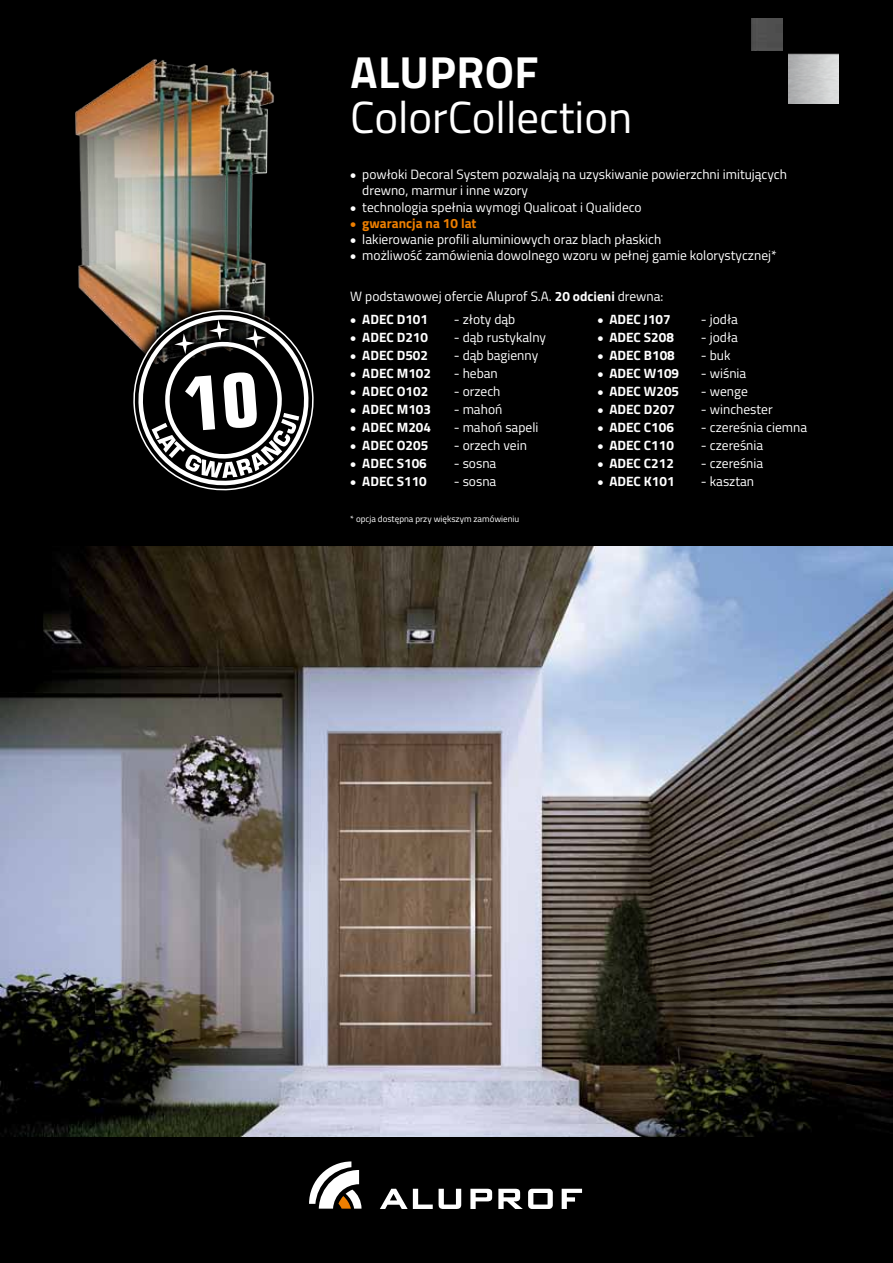
<style>
.page{position:relative;width:893px;height:1263px;background:#000}
.page>*{position:absolute;margin:0;border:0;box-sizing:border-box;transform-origin:0 0}
.t1{font:45px "Titillium";color:#fff}
.t2{font:600 45px "Titillium";letter-spacing:.01em;color:#fff}
.t3{font:13.5px/16.2px "Titillium";color:#fff}
.t4{font:600 13.5px "Titillium";color:#fff}
.t5{font:600 13.5px "Titillium";color:#ee7f00}
.t6{font:9px "Titillium";color:#fff}
.s1{font-family:"Entypo"}
.s2{font-family:"Entypo";font-weight:400}
.s3{font-weight:600}
</style>
<div class="page">
<img style="left:75px;top:59px;width:199px;height:270px">
<img style="left:0;top:547px;width:893px;height:589px">
<img style="left:751px;top:19px;width:32px;height:31px">
<img style="left:789px;top:54px;width:50px;height:50px">
<svg style="left:309px;top:1161px;width:52px;height:47px"></svg>
<svg style="left:439px;top:1189px;width:22px;height:20px"></svg>
<svg style="left:380px;top:1189px;width:53px;height:20px"></svg>
<svg style="left:470px;top:1189px;width:22px;height:20px"></svg>
<svg style="left:498px;top:1189px;width:55px;height:20px"></svg>
<svg style="left:562px;top:1189px;width:20px;height:20px"></svg>
<svg style="left:120px;top:297px;width:154px;height:42px;background:#7b624b"></svg>
<svg style="left:130px;top:307px;width:184px;height:184px"></svg>
<h1 class="t2" style="left:351px;top:38px;width:189px">Aluprof</h1>
<h1 class="t1" style="left:350px;top:84px;width:284px">ColorCollection</h1>
<p class="t3" style="left:362px;top:166px;width:426px;text-indent:-12px"><span class="s1">●</span> powłoki Decoral System pozwalają na uzyskiwanie powierzchni imitujących drewno, marmur i inne wzory</p>
<p class="t3" style="left:350px;top:198px;width:293px"><span class="s1">●</span> technologia spełnia wymogi Qualicoat i Qualideco</p>
<p class="t5" style="left:350px;top:213px;width:128px"><span class="s2">●</span> gwarancja na 10 lat</p>
<p class="t3" style="left:350px;top:231px;width:312px"><span class="s1">●</span> lakierowanie profili aluminiowych oraz blach płaskich</p>
<p class="t3" style="left:350px;top:247px;width:428px"><span class="s1">●</span> możliwość zamówienia dowolnego wzoru w pełnej gamie kolorystycznej*</p>
<p class="t3" style="left:350px;top:288px;width:315px">W podstawowej ofercie Aluprof S.A. <span class="s3">20 odcieni</span> drewna:</p>
<p class="t4" style="left:350px;top:309px;width:79px"><span class="s2">●</span> ADEC D101</p>
<p class="t3" style="left:454px;top:311px;width:63px">- złoty dąb</p>
<p class="t4" style="left:350px;top:327px;width:79px"><span class="s2">●</span> ADEC D210</p>
<p class="t3" style="left:454px;top:329px;width:94px">- dąb rustykalny</p>
<p class="t4" style="left:350px;top:345px;width:79px"><span class="s2">●</span> ADEC D502</p>
<p class="t3" style="left:454px;top:347px;width:86px">- dąb bagienny</p>
<p class="t4" style="left:350px;top:363px;width:82px"><span class="s2">●</span> ADEC M102</p>
<p class="t3" style="left:454px;top:365px;width:46px">- heban</p>
<p class="t4" style="left:350px;top:381px;width:79px"><span class="s2">●</span> ADEC O102</p>
<p class="t3" style="left:454px;top:383px;width:48px">- orzech</p>
<p class="t4" style="left:350px;top:399px;width:82px"><span class="s2">●</span> ADEC M103</p>
<p class="t3" style="left:454px;top:401px;width:50px">- mahoń</p>
<p class="t4" style="left:350px;top:417px;width:82px"><span class="s2">●</span> ADEC M204</p>
<p class="t3" style="left:454px;top:419px;width:86px">- mahoń sapeli</p>
<p class="t4" style="left:350px;top:435px;width:79px"><span class="s2">●</span> ADEC O205</p>
<p class="t3" style="left:454px;top:437px;width:75px">- orzech vein</p>
<p class="t4" style="left:350px;top:453px;width:78px"><span class="s2">●</span> ADEC S106</p>
<p class="t3" style="left:454px;top:455px;width:44px">- sosna</p>
<p class="t4" style="left:350px;top:471px;width:78px"><span class="s2">●</span> ADEC S110</p>
<p class="t3" style="left:454px;top:473px;width:44px">- sosna</p>
<p class="t4" style="left:597px;top:309px;width:75px"><span class="s2">●</span> ADEC J107</p>
<p class="t3" style="left:701px;top:311px;width:39px">- jodła</p>
<p class="t4" style="left:597px;top:327px;width:78px"><span class="s2">●</span> ADEC S208</p>
<p class="t3" style="left:701px;top:329px;width:39px">- jodła</p>
<p class="t4" style="left:597px;top:345px;width:79px"><span class="s2">●</span> ADEC B108</p>
<p class="t3" style="left:701px;top:347px;width:31px">- buk</p>
<p class="t4" style="left:597px;top:363px;width:83px"><span class="s2">●</span> ADEC W109</p>
<p class="t3" style="left:701px;top:365px;width:47px">- wiśnia</p>
<p class="t4" style="left:597px;top:381px;width:83px"><span class="s2">●</span> ADEC W205</p>
<p class="t3" style="left:701px;top:383px;width:48px">- wenge</p>
<p class="t4" style="left:597px;top:399px;width:79px"><span class="s2">●</span> ADEC D207</p>
<p class="t3" style="left:701px;top:401px;width:73px">- winchester</p>
<p class="t4" style="left:597px;top:417px;width:78px"><span class="s2">●</span> ADEC C106</p>
<p class="t3" style="left:701px;top:419px;width:108px">- czereśnia ciemna</p>
<p class="t4" style="left:597px;top:435px;width:78px"><span class="s2">●</span> ADEC C110</p>
<p class="t3" style="left:701px;top:437px;width:64px">- czereśnia</p>
<p class="t4" style="left:597px;top:453px;width:78px"><span class="s2">●</span> ADEC C212</p>
<p class="t3" style="left:701px;top:455px;width:64px">- czereśnia</p>
<p class="t4" style="left:597px;top:471px;width:79px"><span class="s2">●</span> ADEC K101</p>
<p class="t3" style="left:701px;top:473px;width:55px">- kasztan</p>
<p class="t6" style="left:350px;top:513px;width:171px">* opcja dostępna przy większym zamówieniu</p>
</div>
